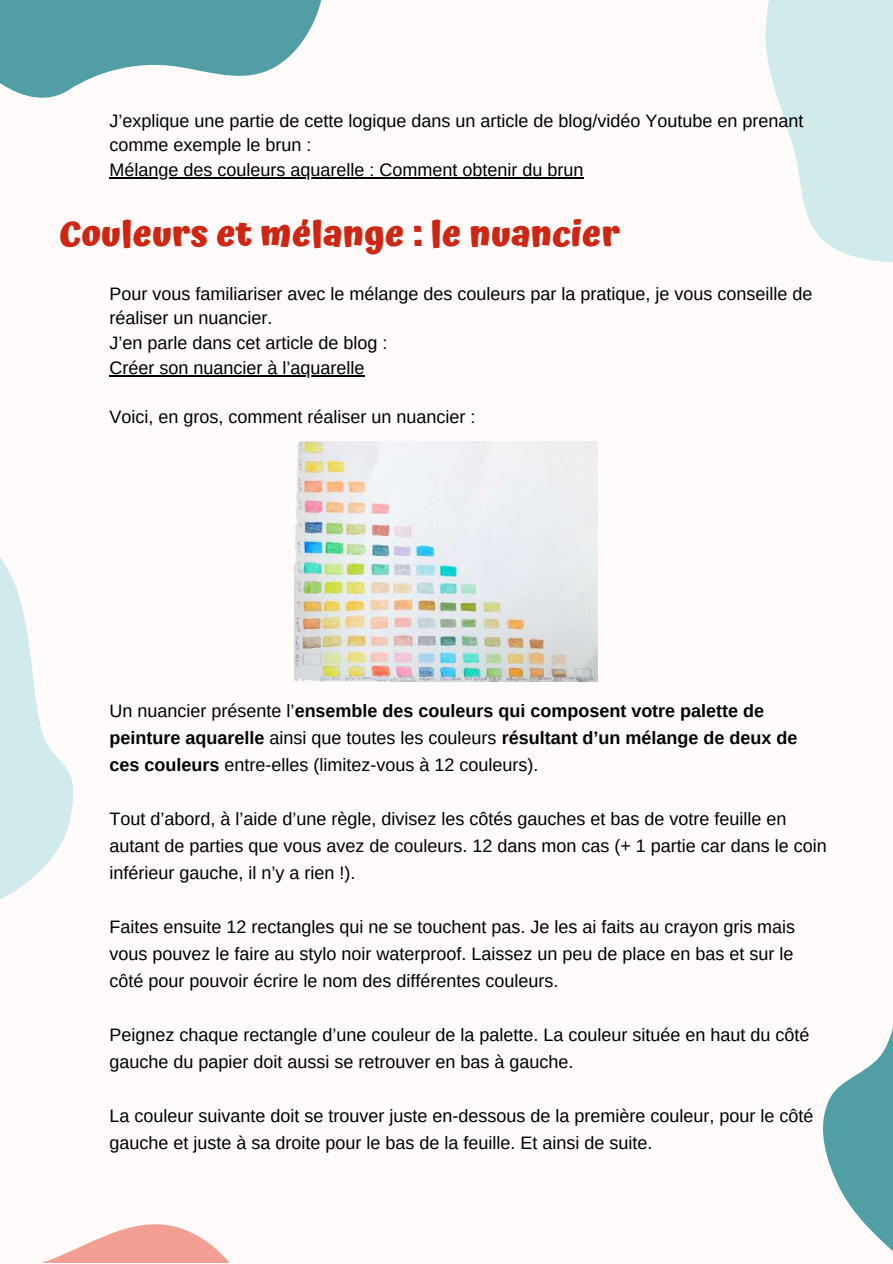
<style>
.page{position:relative;width:893px;height:1264px;background:#fff}
.page>*{position:absolute;margin:0;border:0;box-sizing:border-box;transform-origin:0 0}
.t1{font:700 36px "Atma";color:#cd2612}
.t2{font:18px/27px "Arimo";color:#000}
.t3{font:700 18px/27px "Arimo";color:#000}
.s1{font-weight:400}
</style>
<div class="page">
<div style="left:0;top:0;width:892px;height:1262px;background:#fffbfb"></div>
<svg style="left:45px;top:1224px;width:184px;height:38px;fill:#f29e93"></svg>
<svg style="left:823px;top:1031px;width:69px;height:220px;fill:#519ea4"></svg>
<svg style="left:765px;top:0;width:127px;height:262px"></svg>
<svg style="left:0;top:558px;width:74px;height:342px"></svg>
<svg style="left:0;top:0;width:376px;height:179px"></svg>
<hr style="left:110px;top:177px;width:473px;height:1px;background:#000">
<hr style="left:110px;top:375px;width:254px;height:1px;background:#000">
<img style="left:295px;top:441px;width:302px;height:240px">
<p class="t2" style="left:110px;top:108px;width:695px;line-height:24.8px">J’explique une partie de cette logique dans un article de blog/vidéo Youtube en prenant comme exemple le brun :<br>Mélange des couleurs aquarelle : Comment obtenir du brun</p>
<h1 class="t1" style="left:59px;top:213px;width:562px">Couleurs et mélange : le nuancier</h1>
<p class="t2" style="left:110px;top:281px;width:704px;line-height:24.8px">Pour vous familiariser avec le mélange des couleurs par la pratique, je vous conseille de réaliser un nuancier.<br>J’en parle dans cet article de blog :<br>Créer son nuancier à l’aquarelle</p>
<p class="t2" style="left:110px;top:403px;width:367px">Voici, en gros, comment réaliser un nuancier :</p>
<p class="t3" style="left:110px;top:697px;width:689px"><span class="s1">Un nuancier présente l’</span>ensemble des couleurs qui composent votre palette de peinture aquarelle <span class="s1">ainsi que toutes les couleurs</span> résultant d’un mélange de deux de ces couleurs <span class="s1">entre-elles (limitez-vous à 12 couleurs).</span></p>
<p class="t2" style="left:110px;top:805px;width:718px">Tout d’abord, à l’aide d’une règle, divisez les côtés gauches et bas de votre feuille en autant de parties que vous avez de couleurs. 12 dans mon cas (+ 1 partie car dans le coin inférieur gauche, il n’y a rien !).</p>
<p class="t2" style="left:110px;top:913px;width:687px;text-align:justify">Faites ensuite 12 rectangles qui ne se touchent pas. Je les ai faits au crayon gris mais vous pouvez le faire au stylo noir waterproof. Laissez un peu de place en bas et sur le côté pour pouvoir écrire le nom des différentes couleurs.</p>
<p class="t2" style="left:110px;top:1021px;width:701px">Peignez chaque rectangle d’une couleur de la palette. La couleur située en haut du côté gauche du papier doit aussi se retrouver en bas à gauche.</p>
<p class="t2" style="left:110px;top:1101px;width:705px">La couleur suivante doit se trouver juste en-dessous de la première couleur, pour le côté gauche et juste à sa droite pour le bas de la feuille. Et ainsi de suite.</p>
</div>
